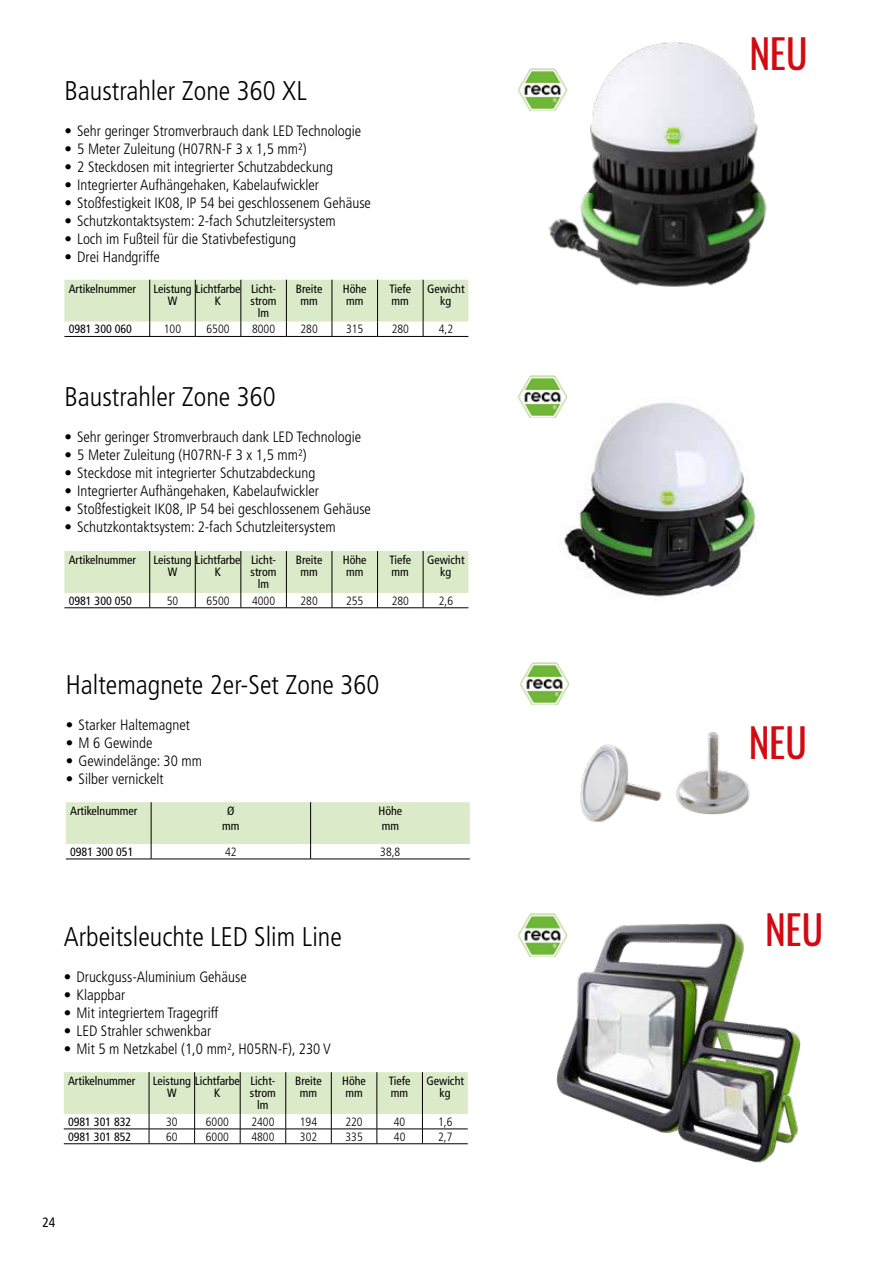
<style>
.page{position:relative;width:893px;height:1263px;background:#fff}
.page>*{position:absolute;margin:0;border:0;box-sizing:border-box;transform-origin:0 0}
.t1{font:39.45px "Oswald";letter-spacing:-.005em;color:#d20a11}
.t2{font:300 condensed 27px "Frutiger LT Pro";color:#000}
.t3{font:300 condensed 15px "Frutiger LT Pro";color:#000}
.t4{font:condensed 13.5px "Frutiger LT Pro";color:#000}
.t5{font:condensed 12px/12px "Frutiger LT Pro";color:#000}
.t6{font:300 condensed 12px "Frutiger LT Pro";color:#000}
</style>
<div class="page">
<img style="left:560px;top:402px;width:196px;height:196px">
<svg style="left:64px;top:551px;width:404px;height:56px"></svg>
<hr style="left:64px;top:607px;width:86px;height:1px;background:#000">
<hr style="left:150px;top:607px;width:45px;height:1px;background:#000">
<hr style="left:195px;top:607px;width:46px;height:1px;background:#000">
<hr style="left:241px;top:607px;width:45px;height:1px;background:#000">
<hr style="left:286px;top:607px;width:46px;height:1px;background:#000">
<hr style="left:332px;top:607px;width:46px;height:1px;background:#000">
<hr style="left:378px;top:607px;width:45px;height:1px;background:#000">
<hr style="left:423px;top:607px;width:45px;height:1px;background:#000">
<img style="left:518px;top:375px;width:78px;height:43px">
<svg style="left:64px;top:280px;width:404px;height:56px"></svg>
<hr style="left:64px;top:336px;width:86px;height:1px;background:#000">
<hr style="left:150px;top:336px;width:45px;height:1px;background:#000">
<hr style="left:195px;top:336px;width:46px;height:1px;background:#000">
<hr style="left:241px;top:336px;width:45px;height:1px;background:#000">
<hr style="left:286px;top:336px;width:46px;height:1px;background:#000">
<hr style="left:332px;top:336px;width:46px;height:1px;background:#000">
<hr style="left:378px;top:336px;width:45px;height:1px;background:#000">
<hr style="left:423px;top:336px;width:45px;height:1px;background:#000">
<img style="left:518px;top:68px;width:14px;height:43px">
<svg style="left:66px;top:802px;width:404px;height:57px"></svg>
<hr style="left:66px;top:859px;width:85px;height:1px;background:#000">
<hr style="left:151px;top:859px;width:160px;height:1px;background:#000">
<hr style="left:311px;top:859px;width:159px;height:1px;background:#000">
<img style="left:520px;top:662px;width:50px;height:42px">
<img style="left:532px;top:42px;width:235px;height:245px">
<img style="left:580px;top:732px;width:170px;height:90px">
<img style="left:518px;top:913px;width:26px;height:43px">
<svg style="left:64px;top:1072px;width:404px;height:71px"></svg>
<hr style="left:64px;top:1143px;width:85px;height:1px;background:#000">
<hr style="left:149px;top:1143px;width:46px;height:1px;background:#000">
<hr style="left:195px;top:1143px;width:45px;height:1px;background:#000">
<hr style="left:240px;top:1143px;width:46px;height:1px;background:#000">
<hr style="left:286px;top:1143px;width:45px;height:1px;background:#000">
<hr style="left:331px;top:1143px;width:46px;height:1px;background:#000">
<hr style="left:377px;top:1143px;width:45px;height:1px;background:#000">
<hr style="left:422px;top:1143px;width:46px;height:1px;background:#000">
<img style="left:544px;top:913px;width:257px;height:250px">
<h2 class="t2" style="left:64px;top:75px;width:244px">Baustrahler Zone 360 XL</h2>
<p class="t3" style="left:64px;top:122px;width:298px">• Sehr geringer Stromverbrauch dank LED Technologie</p>
<p class="t3" style="left:64px;top:140px;width:244px">• 5 Meter Zuleitung (H07RN-F 3 x 1,5 mm²)</p>
<p class="t3" style="left:64px;top:158px;width:270px">• 2 Steckdosen mit integrierter Schutzabdeckung</p>
<p class="t3" style="left:64px;top:176px;width:256px">• Integrierter Aufhängehaken, Kabelaufwickler</p>
<p class="t3" style="left:64px;top:194px;width:308px">• Stoßfestigkeit IK08, IP 54 bei geschlossenem Gehäuse</p>
<p class="t3" style="left:64px;top:212px;width:273px">• Schutzkontaktsystem: 2-fach Schutzleitersystem</p>
<p class="t3" style="left:64px;top:230px;width:233px">• Loch im Fußteil für die Stativbefestigung</p>
<p class="t3" style="left:64px;top:248px;width:97px">• Drei Handgriffe</p>
<p class="t5" style="left:69px;top:283px;width:69px">Artikelnummer</p>
<p class="t5" style="left:168px;top:283px;width:74px;text-indent:-14px">Leistung Lichtfarbe<br>W</p>
<p class="t5" style="left:251px;top:283px;width:27px;text-align:center">Licht&shy;strom lm</p>
<p class="t5" style="left:296px;top:283px;width:28px;text-align:center">Breite mm</p>
<p class="t5" style="left:343px;top:283px;width:25px">Höhe mm</p>
<p class="t5" style="left:390px;top:283px;width:23px">Tiefe mm</p>
<p class="t5" style="left:427px;top:283px;width:39px;text-align:center">Gewicht kg</p>
<p class="t5" style="left:215px;top:295px;width:8px">K</p>
<p class="t5" style="left:69px;top:323px;width:65px">0981 300 060</p>
<p class="t6" style="left:164px;top:322px;width:19px">100</p>
<p class="t6" style="left:207px;top:322px;width:25px">6500</p>
<p class="t6" style="left:252px;top:322px;width:25px">8000</p>
<p class="t6" style="left:301px;top:322px;width:19px">280</p>
<p class="t6" style="left:346px;top:322px;width:19px">315</p>
<p class="t6" style="left:392px;top:322px;width:19px">280</p>
<p class="t6" style="left:439px;top:322px;width:16px">4,2</p>
<h2 class="t2" style="left:64px;top:381px;width:213px">Baustrahler Zone 360</h2>
<p class="t3" style="left:64px;top:428px;width:298px">• Sehr geringer Stromverbrauch dank LED Technologie</p>
<p class="t3" style="left:64px;top:446px;width:244px">• 5 Meter Zuleitung (H07RN-F 3 x 1,5 mm²)</p>
<p class="t3" style="left:64px;top:464px;width:252px">• Steckdose mit integrierter Schutzabdeckung</p>
<p class="t3" style="left:64px;top:482px;width:256px">• Integrierter Aufhängehaken, Kabelaufwickler</p>
<p class="t3" style="left:64px;top:500px;width:308px">• Stoßfestigkeit IK08, IP 54 bei geschlossenem Gehäuse</p>
<p class="t3" style="left:64px;top:518px;width:273px">• Schutzkontaktsystem: 2-fach Schutzleitersystem</p>
<p class="t5" style="left:69px;top:554px;width:69px">Artikelnummer</p>
<p class="t5" style="left:168px;top:554px;width:74px;text-indent:-14px">Leistung Lichtfarbe<br>W</p>
<p class="t5" style="left:251px;top:554px;width:27px;text-align:center">Licht&shy;strom lm</p>
<p class="t5" style="left:296px;top:554px;width:28px;text-align:center">Breite mm</p>
<p class="t5" style="left:343px;top:554px;width:25px">Höhe mm</p>
<p class="t5" style="left:390px;top:554px;width:23px">Tiefe mm</p>
<p class="t5" style="left:427px;top:554px;width:39px;text-align:center">Gewicht kg</p>
<p class="t5" style="left:215px;top:566px;width:8px">K</p>
<p class="t5" style="left:69px;top:595px;width:65px">0981 300 050</p>
<p class="t6" style="left:167px;top:594px;width:13px">50</p>
<p class="t6" style="left:207px;top:594px;width:25px">6500</p>
<p class="t6" style="left:252px;top:594px;width:25px">4000</p>
<p class="t6" style="left:301px;top:594px;width:19px">280</p>
<p class="t6" style="left:346px;top:594px;width:19px">255</p>
<p class="t6" style="left:392px;top:594px;width:19px">280</p>
<p class="t6" style="left:439px;top:594px;width:16px">2,6</p>
<h2 class="t2" style="left:66px;top:669px;width:315px">Haltemagnete 2er-Set Zone 360</h2>
<p class="t3" style="left:66px;top:716px;width:126px">• Starker Haltemagnet</p>
<p class="t3" style="left:66px;top:734px;width:88px">• M 6 Gewinde</p>
<p class="t3" style="left:66px;top:752px;width:138px">• Gewindelänge: 30 mm</p>
<p class="t3" style="left:66px;top:770px;width:99px">• Silber vernickelt</p>
<p class="t5" style="left:70px;top:805px;width:69px">Artikelnummer</p>
<p class="t5" style="left:222px;top:804px;width:19px;line-height:14.4px;text-align:center">Ø mm</p>
<p class="t5" style="left:378px;top:804px;width:25px;line-height:14.4px">Höhe mm</p>
<p class="t5" style="left:70px;top:846px;width:65px">0981 300 051</p>
<p class="t6" style="left:225px;top:845px;width:13px">42</p>
<p class="t6" style="left:380px;top:845px;width:22px">38,8</p>
<h2 class="t2" style="left:64px;top:921px;width:280px">Arbeitsleuchte LED Slim Line</h2>
<p class="t3" style="left:64px;top:968px;width:185px">• Druckguss-Aluminium Gehäuse</p>
<p class="t3" style="left:64px;top:986px;width:63px">• Klappbar</p>
<p class="t3" style="left:64px;top:1004px;width:156px">• Mit integriertem Tragegriff</p>
<p class="t3" style="left:64px;top:1022px;width:149px">• LED Strahler schwenkbar</p>
<p class="t3" style="left:64px;top:1040px;width:269px">• Mit 5 m Netzkabel (1,0 mm², H05RN-F), 230 V</p>
<p class="t5" style="left:68px;top:1075px;width:69px">Artikelnummer</p>
<p class="t5" style="left:167px;top:1075px;width:74px;text-indent:-14px">Leistung Lichtfarbe<br>W</p>
<p class="t5" style="left:250px;top:1075px;width:27px;text-align:center">Licht&shy;strom lm</p>
<p class="t5" style="left:295px;top:1075px;width:28px;text-align:center">Breite mm</p>
<p class="t5" style="left:342px;top:1075px;width:25px">Höhe mm</p>
<p class="t5" style="left:389px;top:1075px;width:23px">Tiefe mm</p>
<p class="t5" style="left:426px;top:1075px;width:39px;text-align:center">Gewicht kg</p>
<p class="t5" style="left:214px;top:1087px;width:8px">K</p>
<p class="t5" style="left:68px;top:1116px;width:65px">0981 301 832</p>
<p class="t6" style="left:166px;top:1115px;width:13px">30</p>
<p class="t6" style="left:206px;top:1115px;width:25px">6000</p>
<p class="t6" style="left:251px;top:1115px;width:25px">2400</p>
<p class="t6" style="left:300px;top:1115px;width:19px">194</p>
<p class="t6" style="left:345px;top:1115px;width:19px">220</p>
<p class="t6" style="left:394px;top:1115px;width:13px">40</p>
<p class="t6" style="left:438px;top:1115px;width:16px">1,6</p>
<p class="t5" style="left:68px;top:1131px;width:65px">0981 301 852</p>
<p class="t6" style="left:166px;top:1130px;width:13px">60</p>
<p class="t6" style="left:206px;top:1130px;width:25px">6000</p>
<p class="t6" style="left:251px;top:1130px;width:25px">4800</p>
<p class="t6" style="left:300px;top:1130px;width:19px">302</p>
<p class="t6" style="left:345px;top:1130px;width:19px">335</p>
<p class="t6" style="left:394px;top:1130px;width:13px">40</p>
<p class="t6" style="left:438px;top:1130px;width:16px">2,7</p>
<p class="t4" style="left:43px;top:1214px;width:14px">24</p>
<h1 class="t1" style="left:750px;top:19px;width:60px">NEU</h1>
<h1 class="t1" style="left:749px;top:708px;width:60px">NEU</h1>
<h1 class="t1" style="left:765px;top:895px;width:60px">NEU</h1>
</div>
